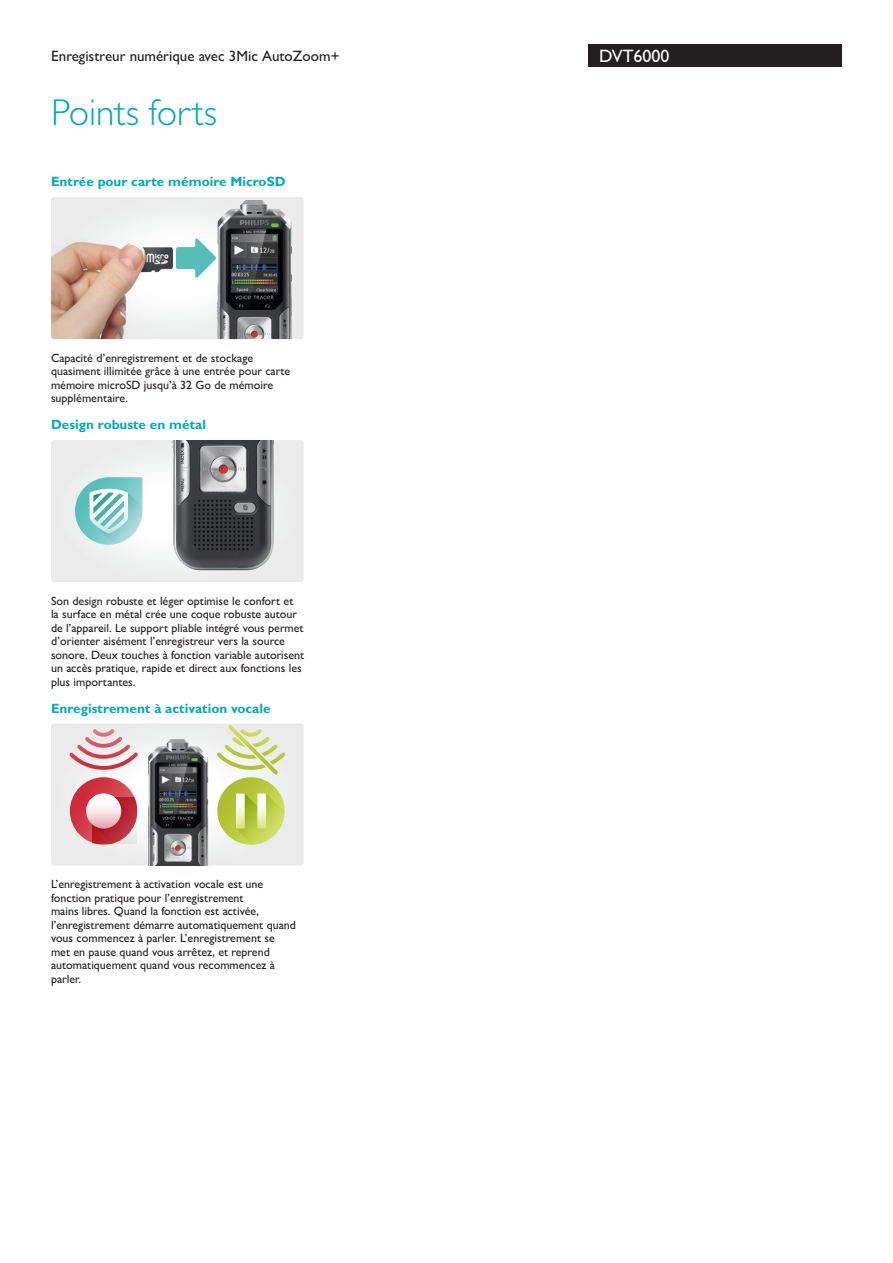
<style>
.page{position:relative;width:893px;height:1263px;background:#fff}
.page>*{position:absolute;margin:0;border:0;box-sizing:border-box;transform-origin:0 0}
.t1{font:300 37.5px "Gill Sans MT Pro";color:#00aab5}
.t2{font:500 18px "Gill Sans MT Pro";color:#fff}
.t3{font:500 15px "Gill Sans MT Pro";color:#231f20}
.t4{font:700 13.5px "Gill Sans MT Pro";color:#00aab5}
.t5{font:500 12px/13.5px "Gill Sans MT Pro";color:#231f20}
</style>
<div class="page">
<div style="left:588px;top:44px;width:254px;height:23px;background:#231f20"></div>
<svg style="left:51px;top:197px;width:253px;height:142px"></svg>
<svg style="left:51px;top:440px;width:36px;height:142px;background:#dee8e6"></svg>
<img style="left:87px;top:440px;width:217px;height:142px">
<svg style="left:51px;top:723px;width:253px;height:143px"></svg>
<p class="t3" style="left:51px;top:47px;width:290px">Enregistreur numérique avec 3Mic AutoZoom+</p>
<h2 class="t2" style="left:599px;top:45px;width:72px">DVT6000</h2>
<h1 class="t1" style="left:51px;top:90px;width:167px">Points forts</h1>
<p class="t4" style="left:51px;top:173px;width:236px">Entrée pour carte mémoire MicroSD</p>
<p class="t5" style="left:51px;top:351px;width:241px">Capacité d’enregistrement et de stockage quasiment illimitée grâce à une entrée pour carte mémoire microSD jusqu’à 32 Go de mémoire supplémentaire.</p>
<p class="t4" style="left:51px;top:416px;width:157px">Design robuste en métal</p>
<p class="t5" style="left:51px;top:594px;width:255px">Son design robuste et léger optimise le confort et<br>la surface en métal crée une coque robuste autour de l’appareil. Le support pliable intégré vous permet d’orienter aisément l’enregistreur vers la source sonore. Deux touches à fonction variable autorisent un accès pratique, rapide et direct aux fonctions les plus importantes.</p>
<p class="t4" style="left:51px;top:700px;width:221px">Enregistrement à activation vocale</p>
<p class="t5" style="left:51px;top:877px;width:246px">L’enregistrement à activation vocale est une fonction pratique pour l’enregistrement<br>mains libres. Quand la fonction est activée, l’enregistrement démarre automatiquement quand vous commencez à parler. L’enregistrement se met en pause quand vous arrêtez, et reprend automatiquement quand vous recommencez à parler.</p>
</div>
